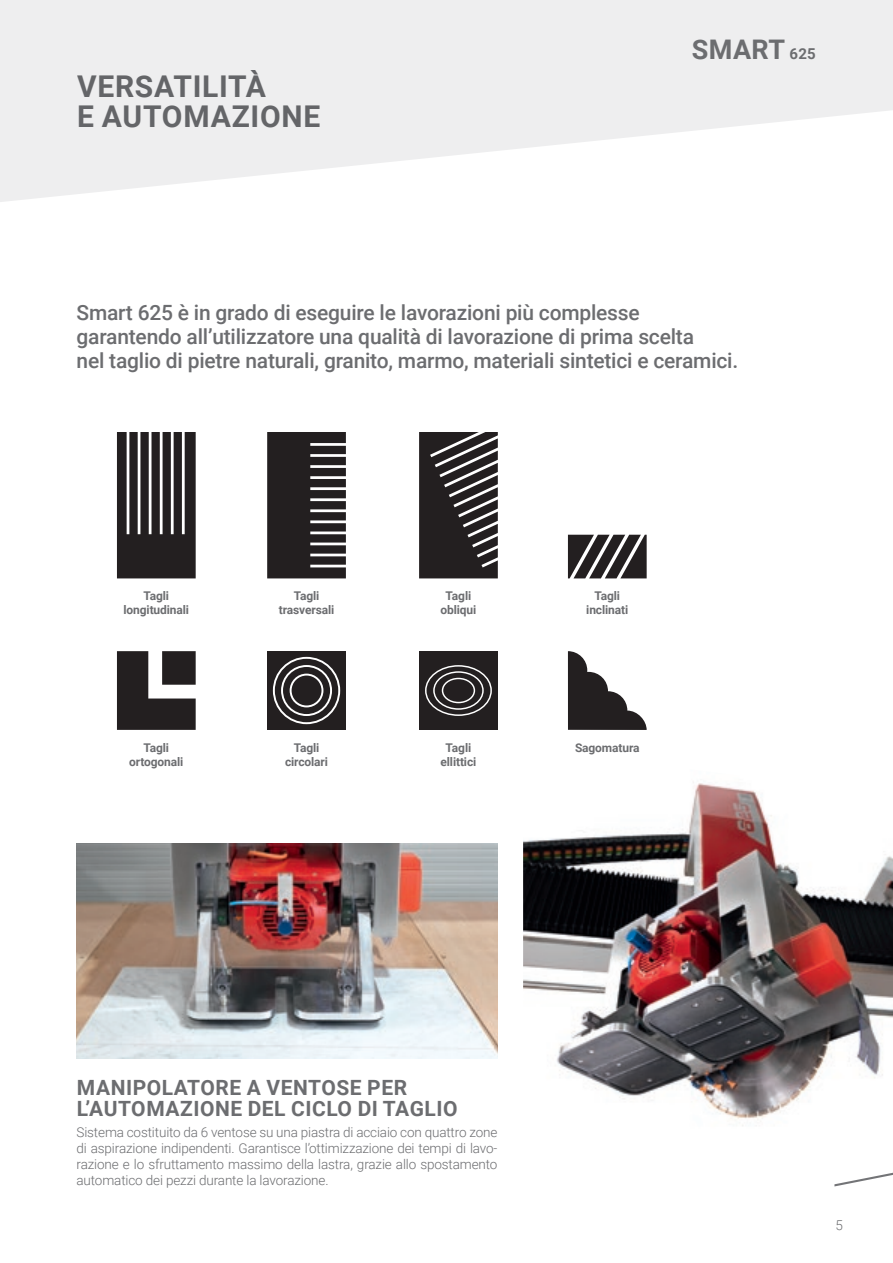
<style>
.page{position:relative;width:893px;height:1263px;background:#fff}
.page>*{position:absolute;margin:0;border:0;box-sizing:border-box;transform-origin:0 0}
.t1{font:700 30px/30px "Roboto";letter-spacing:.025em;color:#6c6d70}
.t2{font:700 27px "Roboto";letter-spacing:.015em;color:#6c6d70}
._2_SOTTOTITOLO_ROSSO{font:500 21px "Roboto";letter-spacing:-.01em;color:#6c6d70}
._4_TITOLINO_Grigio_1{font:700 21px "Roboto";letter-spacing:.025em;color:#6c6d70}
._5_TESTO_9_grigio{font:300 13.5px/16.2px "Roboto";letter-spacing:-.01em;color:#6c6d70;text-align:justify}
._5_TESTO_9_grigio-2{font:700 12px "Roboto";letter-spacing:-.01em;color:#6c6d70}
.s1{font-size:15px}
</style>
<div class="page">
<svg style="left:834px;top:1172px;width:59px;height:14px"></svg>
<svg style="left:0;top:0;width:893px;height:202px;fill:#eeeeef"></svg>
<img style="left:523px;top:782px;width:370px;height:344px">
<svg style="left:117px;top:432px;width:79px;height:146px;background:#444041"></svg>
<svg style="left:117px;top:651px;width:79px;height:79px"></svg>
<svg style="left:267px;top:432px;width:79px;height:146px;background:#3a3637"></svg>
<svg style="left:419px;top:432px;width:79px;height:146px;background:#3f3c3d"></svg>
<svg style="left:568px;top:535px;width:79px;height:43px;background:#4f4c4c"></svg>
<div style="left:267px;top:651px;width:79px;height:79px;background:#231f20"></div>
<div style="left:273px;top:657px;width:67px;height:67px;border:2px solid #fff;border-radius:50%"></div>
<div style="left:281px;top:665px;width:51px;height:51px;border:2px solid #fff;border-radius:50%"></div>
<div style="left:290px;top:674px;width:33px;height:33px;border:2px solid #fff;border-radius:50%"></div>
<svg style="left:568px;top:651px;width:79px;height:79px"></svg>
<div style="left:419px;top:651px;width:79px;height:79px;background:#231f20"></div>
<div style="left:425px;top:665px;width:67px;height:51px;border:1px solid #fff;border-radius:50%"></div>
<div style="left:433px;top:671px;width:51px;height:39px;border:1px solid #fff;border-radius:50%"></div>
<div style="left:442px;top:678px;width:33px;height:25px;border:1px solid #fff;border-radius:50%"></div>
<img style="left:77px;top:844px;width:421px;height:214px">
<h1 class="t1" style="left:77px;top:71px;width:245px">VERSATILITÀ<br>E AUTOMAZIONE</h1>
<p class="t2" style="left:692px;top:30px;width:126px">SMART <span class="s1">625</span></p>
<p class="_2_SOTTOTITOLO_ROSSO" style="left:77px;top:297px;width:565px">Smart 625 è in grado di eseguire le lavorazioni più complesse</p>
<p class="_2_SOTTOTITOLO_ROSSO" style="left:77px;top:321px;width:619px">garantendo all’utilizzatore una qualità di lavorazione di prima scelta</p>
<p class="_2_SOTTOTITOLO_ROSSO" style="left:77px;top:345px;width:663px">nel taglio di pietre naturali, granito, marmo, materiali sintetici e ceramici.</p>
<p class="_5_TESTO_9_grigio-2" style="left:144px;top:587px;width:27px">Tagli</p>
<p class="_5_TESTO_9_grigio-2" style="left:124px;top:601px;width:67px">longitudinali</p>
<p class="_5_TESTO_9_grigio-2" style="left:144px;top:739px;width:27px">Tagli</p>
<p class="_5_TESTO_9_grigio-2" style="left:129px;top:753px;width:56px">ortogonali</p>
<p class="_5_TESTO_9_grigio-2" style="left:294px;top:587px;width:27px">Tagli</p>
<p class="_5_TESTO_9_grigio-2" style="left:279px;top:601px;width:57px">trasversali</p>
<p class="_5_TESTO_9_grigio-2" style="left:294px;top:739px;width:27px">Tagli</p>
<p class="_5_TESTO_9_grigio-2" style="left:285px;top:753px;width:44px">circolari</p>
<p class="_5_TESTO_9_grigio-2" style="left:446px;top:587px;width:27px">Tagli</p>
<p class="_5_TESTO_9_grigio-2" style="left:440px;top:601px;width:37px">obliqui</p>
<p class="_5_TESTO_9_grigio-2" style="left:446px;top:739px;width:27px">Tagli</p>
<p class="_5_TESTO_9_grigio-2" style="left:441px;top:753px;width:37px">ellittici</p>
<p class="_5_TESTO_9_grigio-2" style="left:594px;top:587px;width:27px">Tagli</p>
<p class="_5_TESTO_9_grigio-2" style="left:586px;top:601px;width:43px">inclinati</p>
<p class="_5_TESTO_9_grigio-2" style="left:575px;top:739px;width:66px">Sagomatura</p>
<p class="_4_TITOLINO_Grigio_1" style="left:77px;top:1073px;width:332px">MANIPOLATORE A VENTOSE PER</p>
<p class="_4_TITOLINO_Grigio_1" style="left:77px;top:1094px;width:382px">L’AUTOMAZIONE DEL CICLO DI TAGLIO</p>
<p class="_5_TESTO_9_grigio" style="left:77px;top:1123px;width:422px">Sistema costituito da 6 ventose su una piastra di acciaio con quattro zone di aspirazione indipendenti. Garantisce l’ottimizzazione dei tempi di lavo&shy;razione e lo sfruttamento massimo della lastra, grazie allo spostamento automatico dei pezzi durante la lavorazione.</p>
<p class="_5_TESTO_9_grigio" style="left:836px;top:1216px;width:9px">5</p>
</div>
